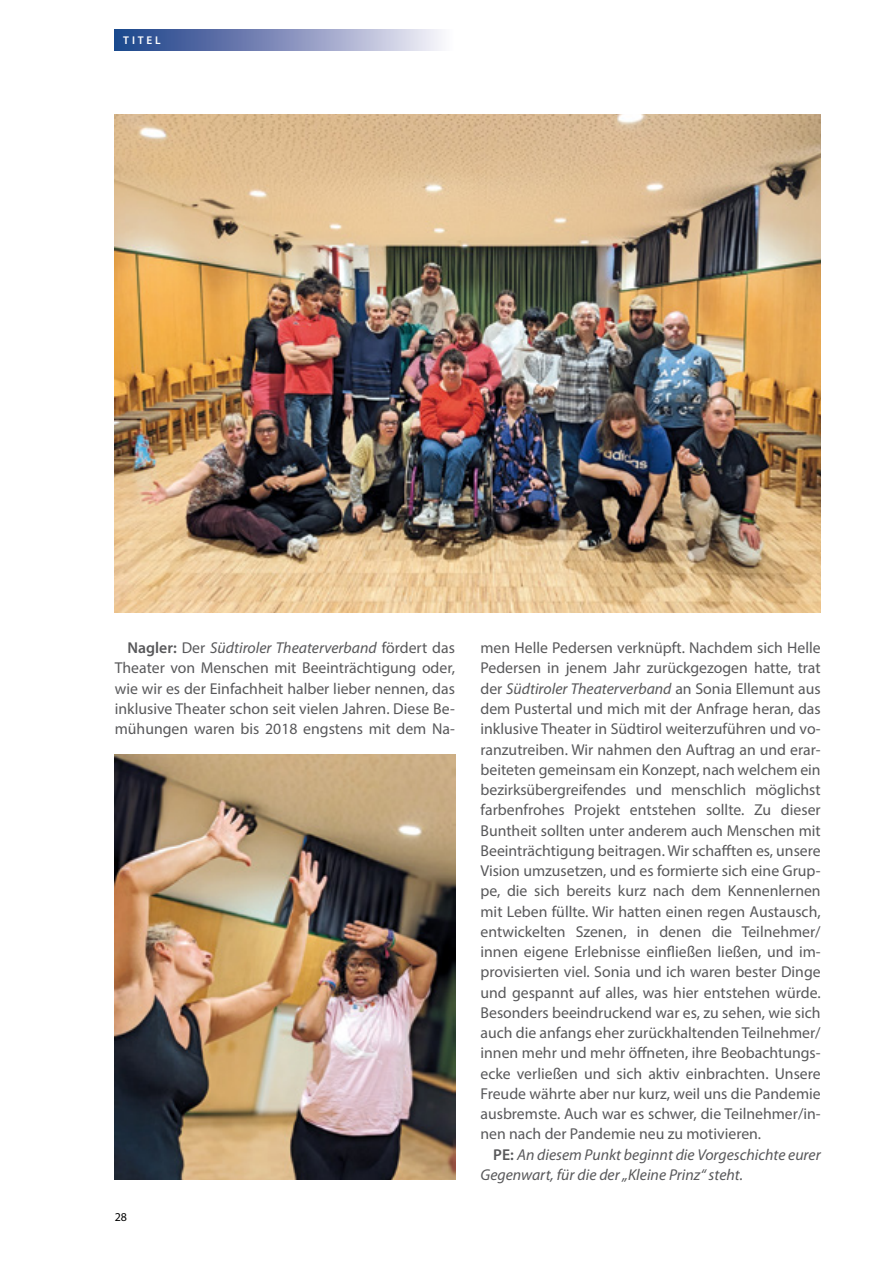
<style>
.page{position:relative;width:893px;height:1263px;background:#fff}
.page>*{position:absolute;margin:0;border:0;box-sizing:border-box;transform-origin:0 0}
.t1{font:15.75px/20.2px "Myriad Pro";color:#58585a;text-align:justify}
.t2{font:italic 15.75px/20.2px "Myriad Pro";color:#58585a}
.t3{font:12px "Myriad Pro";color:#000}
.t4{font:600 11.25px "Myriad Pro";letter-spacing:.25em;color:#fff}
.s1{font-weight:600}
.s2{font-style:italic}
.s3{font-weight:600;font-style:normal}
</style>
<div class="page">
<div style="left:115px;top:30px;width:340px;height:20px;background:linear-gradient(to right,#173a85,#f9f2fa)"></div>
<img style="left:115px;top:115px;width:706px;height:498px">
<img style="left:115px;top:754px;width:340px;height:426px">
<p class="t4" style="left:123px;top:33px;width:39px">TITEL</p>
<p class="t1" style="left:115px;top:637px;width:342px;text-indent:13px"><span class="s1">Nagler:</span> Der <span class="s2">Südtiroler Theaterverband</span> fördert das Theater von Menschen mit Beeinträchtigung oder, wie wir es der Einfachheit halber lieber nennen, das inklusive Theater schon seit vielen Jahren. Diese Be&shy;mühungen waren bis 2018 engstens mit dem Na-</p>
<p class="t1" style="left:480px;top:637px;width:342px">men Helle Pedersen verknüpft. Nachdem sich Helle Pedersen in jenem Jahr zurückgezogen hatte, trat der <span class="s2">Südtiroler Theaterverband</span> an Sonia Ellemunt aus dem Pustertal und mich mit der Anfrage heran, das inklusive Theater in Südtirol weiterzuführen und vo&shy;ranzutreiben. Wir nahmen den Auftrag an und erar&shy;beiteten gemeinsam ein Konzept, nach welchem ein bezirksübergreifendes und menschlich möglichst farbenfrohes Projekt entstehen sollte. Zu dieser Buntheit sollten unter anderem auch Menschen mit Beeinträchtigung beitragen. Wir schafften es, unsere Vision umzusetzen, und es formierte sich eine Grup&shy;pe, die sich bereits kurz nach dem Kennenlernen mit Leben füllte. Wir hatten einen regen Austausch, entwickelten Szenen, in denen die Teilnehmer/ innen eigene Erlebnisse einfließen ließen, und im&shy;provisierten viel. Sonia und ich waren bester Dinge und gespannt auf alles, was hier entstehen würde.<br>Besonders beeindruckend war es, zu sehen, wie sich auch die anfangs eher zurückhaltenden Teilnehmer/ innen mehr und mehr öffneten, ihre Beobachtungs&shy;ecke verließen und sich aktiv einbrachten. Unsere Freude währte aber nur kurz, weil uns die Pandemie ausbremste. Auch war es schwer, die Teilnehmer/in&shy;nen nach der Pandemie neu zu motivieren.</p>
<p class="t2" style="left:480px;top:1144px;width:342px;text-indent:13px"><span class="s3">PE:</span> An diesem Punkt beginnt die Vorgeschichte eurer<br>Gegenwart, für die der „Kleine Prinz“ steht.</p>
<p class="t3" style="left:115px;top:1209px;width:14px">28</p>
</div>
